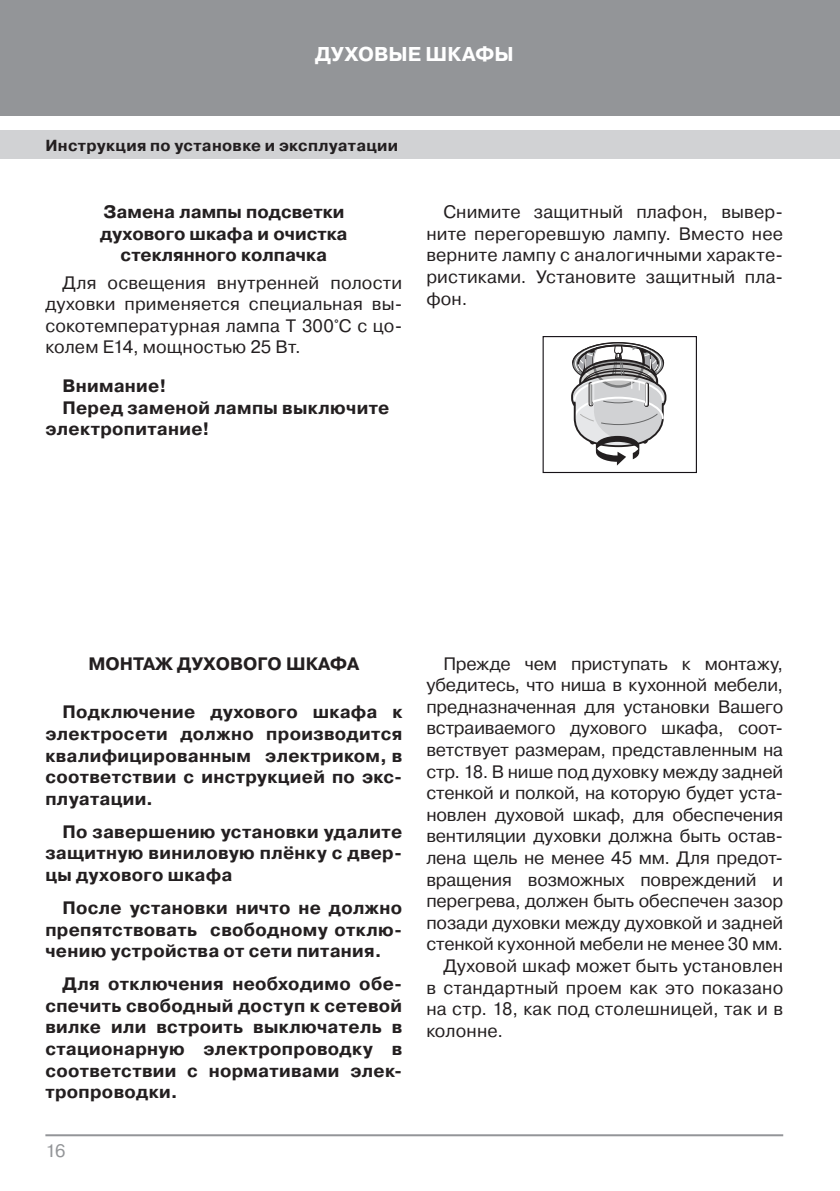
<style>
.page{position:relative;width:840px;height:1191px;background:#fff}
.page>*{position:absolute;margin:0;border:0;box-sizing:border-box;transform-origin:0 0}
.t1{font:700 20px "Pragmatica C";color:#fff}
.Based_text{font:18px/21.6px "Pragmatica C";letter-spacing:.01em;color:#231f20;text-align:justify}
.Based_text-2{font:700 18px/21.6px "Pragmatica C";letter-spacing:.015em;color:#231f20;text-align:justify}
.Podzagolovok{font:700 18px/21.6px "Pragmatica C";color:#231f20;text-align:center}
.t2{font:18px "Pragmatica C";color:#939598}
.t3{font:700 16px "Pragmatica C";letter-spacing:.02em;color:#231f20}
</style>
<div class="page">
<div style="left:0;top:0;width:839px;height:116px;background:#939598"></div>
<div style="left:0;top:130px;width:839px;height:29px;background:#d1d2d4"></div>
<hr style="left:45px;top:1134px;width:737px;height:2px;background:#939598">
<div style="left:542px;top:336px;width:154px;height:137px;border:1px solid #161217"></div>
<svg style="left:571px;top:342px;width:96px;height:123px"></svg>
<p class="t1" style="left:315px;top:43px;width:200px">ДУХОВЫЕ ШКАФЫ</p>
<p class="t3" style="left:45px;top:136px;width:354px">Инструкция по установке и эксплуатации</p>
<p class="Podzagolovok" style="left:100px;top:201px;width:249px">Замена лампы подсветки духового шкафа и очистка стеклянного колпачка</p>
<p class="Based_text" style="left:45px;top:272px;width:358px;text-indent:17px">Для освещения внутренней полости духовки применяется специальная вы&shy;сокотемпературная лампа Т 300°С с цо&shy;колем Е14, мощностью 25 Вт.</p>
<p class="Based_text-2" style="left:62px;top:375px;width:105px">Внимание!</p>
<p class="Based_text-2" style="left:45px;top:397px;width:345px;text-indent:17px">Перед заменой лампы выключите электропитание!</p>
<p class="Based_text" style="left:426px;top:201px;width:358px;text-indent:17px">Снимите защитный плафон, вывер&shy;ните перегоревшую лампу. Вместо нее верните лампу с аналогичными характе&shy;ристиками. Установите защитный пла&shy;фон.</p>
<p class="Podzagolovok" style="left:88px;top:652px;width:272px">МОНТАЖ ДУХОВОГО ШКАФА</p>
<p class="Based_text-2" style="left:45px;top:701px;width:358px;text-indent:17px">Подключение духового шкафа к электросети должно производится квалифицированным электриком, в соответствии с инструкцией по экс&shy;плуатации.</p>
<p class="Based_text-2" style="left:45px;top:821px;width:358px;text-indent:17px">По завершению установки удалите защитную виниловую плёнку с двер&shy;цы духового шкафа</p>
<p class="Based_text-2" style="left:45px;top:897px;width:358px;text-indent:17px">После установки ничто не должно препятствовать свободному отклю&shy;чению устройства от сети питания.</p>
<p class="Based_text-2" style="left:45px;top:973px;width:358px;text-indent:17px">Для отключения необходимо обе&shy;спечить свободный доступ к сетевой вилке или встроить выключатель в стационарную электропроводку в соответствии с нормативами элек&shy;тропроводки.</p>
<p class="t2" style="left:45px;top:1140px;width:22px">16</p>
<p class="Based_text" style="left:426px;top:652px;width:358px;text-indent:17px">Прежде чем приступать к монтажу, убедитесь, что ниша в кухонной мебели, предназначенная для установки Вашего встраиваемого духового шкафа, соот&shy;ветствует размерам, представленным на стр. 18. В нише под духовку между задней стенкой и полкой, на которую будет уста&shy;новлен духовой шкаф, для обеспечения вентиляции духовки должна быть остав&shy;лена щель не менее 45 мм. Для предот&shy;вращения возможных повреждений и перегрева, должен быть обеспечен зазор позади духовки между духовкой и задней стенкой кухонной мебели не менее 30 мм.</p>
<p class="Based_text" style="left:426px;top:955px;width:358px;text-indent:17px">Духовой шкаф может быть установлен в стандартный проем как это показано на стр. 18, как под столешницей, так и в колонне.</p>
</div>
